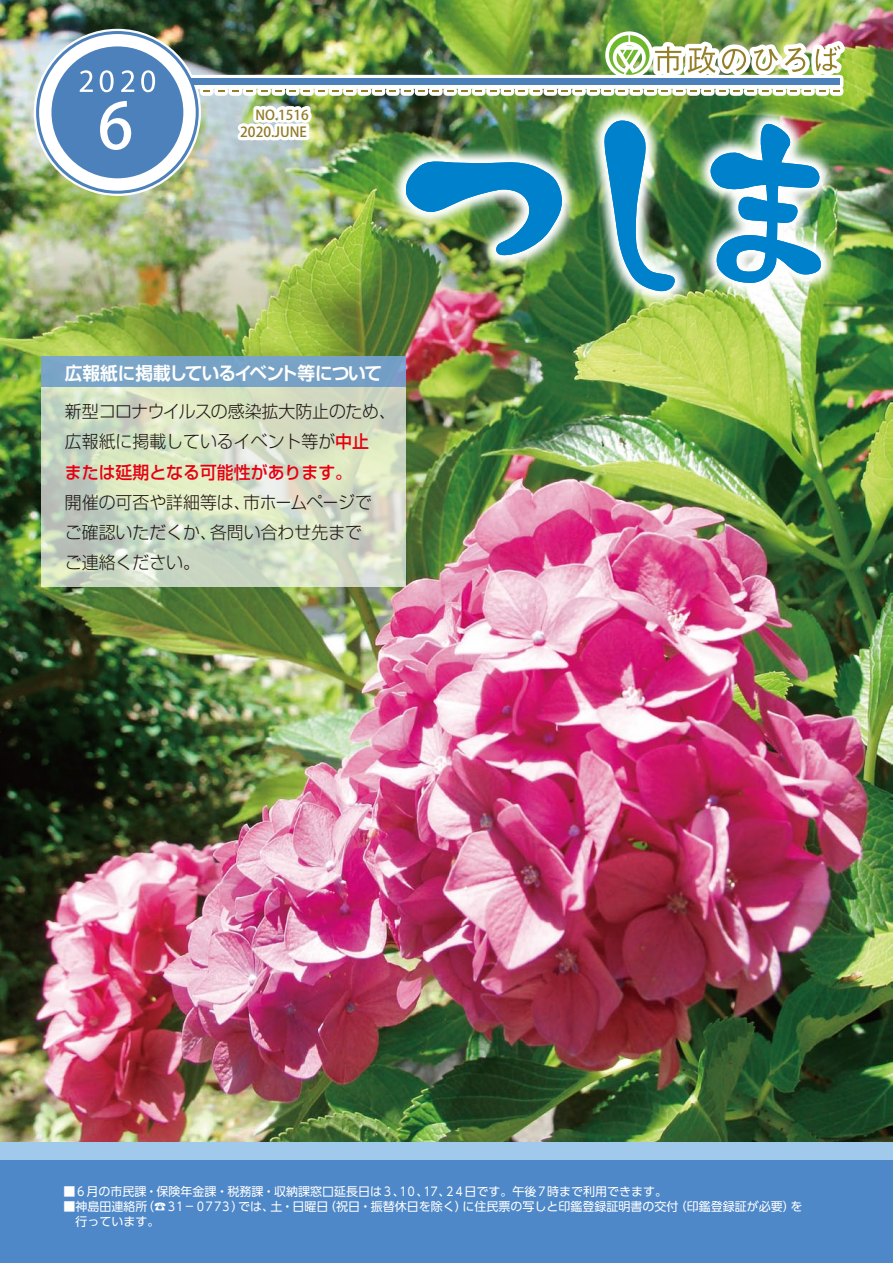
<style>
.page{position:relative;width:893px;height:1263px;background:#fff}
.page>*{position:absolute;margin:0;border:0;box-sizing:border-box;transform-origin:0 0}
.t1{font:500 63.3px "Koz Go Pro";color:#fff}
.t2{font:700 18px "Shin Go Pr 6 De";letter-spacing:-.055em;color:#fff}
.t3{font:300 17.4px/30.2px "Shin Go Pr 6";color:#221815}
.t4{font:500 13.8px "Koz Go Pro";color:#917c28}
.t5{font:500 13.65px "Koz Go Pro";color:#917c28}
.t6{font:12px/15px "UD Shin Go Pro";color:#fff}
.s1{font-weight:500;color:#e60012}
</style>
<div class="page">
<img style="left:0;top:0;width:893px;height:1142px">
<div style="left:0;top:1142px;width:893px;height:121px;background:#4f88c8"></div>
<div style="left:0;top:1142px;width:893px;height:18px;background:#a1c9ec"></div>
<svg style="left:41px;top:387px;width:365px;height:199px;background:#d3ddc5"></svg>
<img style="left:385px;top:100px;width:457px;height:212px">
<img style="left:397px;top:112px;width:433px;height:188px">
<img style="left:405px;top:161px;width:161px;height:95px">
<div style="left:34px;top:29px;width:167px;height:167px;border:8px solid #fff;border-radius:50%"></div>
<svg style="left:188px;top:75px;width:402px;height:14px"></svg>
<svg style="left:200px;top:87px;width:14px;height:9px"></svg>
<svg style="left:214px;top:87px;width:14px;height:9px"></svg>
<svg style="left:229px;top:87px;width:3px;height:9px"></svg>
<svg style="left:324px;top:87px;width:4px;height:9px"></svg>
<svg style="left:329px;top:87px;width:13px;height:9px"></svg>
<svg style="left:343px;top:87px;width:14px;height:9px"></svg>
<svg style="left:357px;top:87px;width:14px;height:9px"></svg>
<svg style="left:372px;top:87px;width:13px;height:9px"></svg>
<svg style="left:386px;top:87px;width:14px;height:9px"></svg>
<svg style="left:400px;top:87px;width:14px;height:9px"></svg>
<svg style="left:415px;top:87px;width:13px;height:9px"></svg>
<svg style="left:429px;top:87px;width:14px;height:9px"></svg>
<svg style="left:443px;top:87px;width:14px;height:9px"></svg>
<svg style="left:458px;top:87px;width:13px;height:9px"></svg>
<svg style="left:472px;top:87px;width:14px;height:9px"></svg>
<svg style="left:486px;top:87px;width:14px;height:9px"></svg>
<svg style="left:500px;top:87px;width:14px;height:9px"></svg>
<svg style="left:515px;top:87px;width:14px;height:9px"></svg>
<svg style="left:529px;top:87px;width:14px;height:9px"></svg>
<svg style="left:543px;top:87px;width:14px;height:9px"></svg>
<svg style="left:558px;top:87px;width:13px;height:9px"></svg>
<svg style="left:572px;top:87px;width:14px;height:9px"></svg>
<svg style="left:586px;top:87px;width:4px;height:9px"></svg>
<div style="left:191px;top:79px;width:649px;height:6px;background:#4c81bb"></div>
<svg style="left:204px;top:90px;width:6px;height:2px"></svg>
<svg style="left:218px;top:90px;width:6px;height:2px"></svg>
<svg style="left:332px;top:90px;width:7px;height:2px"></svg>
<svg style="left:347px;top:90px;width:6px;height:2px"></svg>
<svg style="left:361px;top:90px;width:6px;height:2px"></svg>
<svg style="left:375px;top:90px;width:7px;height:2px"></svg>
<svg style="left:390px;top:90px;width:6px;height:2px"></svg>
<svg style="left:404px;top:90px;width:6px;height:2px"></svg>
<svg style="left:418px;top:90px;width:7px;height:2px"></svg>
<svg style="left:433px;top:90px;width:6px;height:2px"></svg>
<svg style="left:447px;top:90px;width:6px;height:2px"></svg>
<svg style="left:461px;top:90px;width:7px;height:2px"></svg>
<svg style="left:476px;top:90px;width:6px;height:2px"></svg>
<svg style="left:490px;top:90px;width:6px;height:2px"></svg>
<svg style="left:504px;top:90px;width:6px;height:2px"></svg>
<svg style="left:519px;top:90px;width:6px;height:2px"></svg>
<svg style="left:533px;top:90px;width:6px;height:2px"></svg>
<svg style="left:547px;top:90px;width:6px;height:2px"></svg>
<svg style="left:561px;top:90px;width:7px;height:2px"></svg>
<svg style="left:576px;top:90px;width:6px;height:2px"></svg>
<img style="left:590px;top:16px;width:262px;height:276px">
<div style="left:38px;top:33px;width:159px;height:159px;background:#fff;border-radius:50%"></div>
<div style="left:36px;top:31px;width:163px;height:163px;border:3px solid #4c81bb;border-radius:50%"></div>
<div style="left:51px;top:46px;width:132px;height:132px;background:#4c81bb;border-radius:50%"></div>
<svg style="left:80px;top:70px;width:13px;height:22px"></svg>
<svg style="left:121px;top:70px;width:13px;height:22px"></svg>
<svg style="left:100px;top:70px;width:14px;height:22px"></svg>
<svg style="left:141px;top:70px;width:14px;height:22px"></svg>
<img style="left:232px;top:78px;width:92px;height:90px">
<div style="left:41px;top:356px;width:365px;height:31px;background:#78a3c6"></div>
<h1 class="t1" style="left:98px;top:85px;width:37px">6</h1>
<p class="t5" style="left:255px;top:106px;width:55px">NO.1516</p>
<p class="t4" style="left:240px;top:123px;width:68px">2020.JUNE</p>
<h2 class="t2" style="left:65px;top:358px;width:319px">広報紙に掲載しているイベント等について</h2>
<h3 class="t3" style="left:65px;top:395px;width:333px">新型コロナウイルスの感染拡大防止のため、広報紙に掲載しているイベント等が<span class="s1">中止<br>または延期となる可能性があります。</span></h3>
<h3 class="t3" style="left:65px;top:485px;width:308px">開催の可否や詳細等は、市ホームページでご確認いただくか、各問い合わせ先までご連絡ください。</h3>
<p class="t6" style="left:64px;top:1183px;width:605px">■６月の市民課・保険年金課・税務課・収納課窓口延長日は３、１０、１７、２４日です。午後７時まで利用できます。</p>
<p class="t6" style="left:64px;top:1199px;width:740px">■神島田連絡所（☎３１－０７７３）では、土・日曜日（祝日・振替休日を除く）に住民票の写しと印鑑登録証明書の交付（印鑑登録証が必要）を　行っています。</p>
</div>
